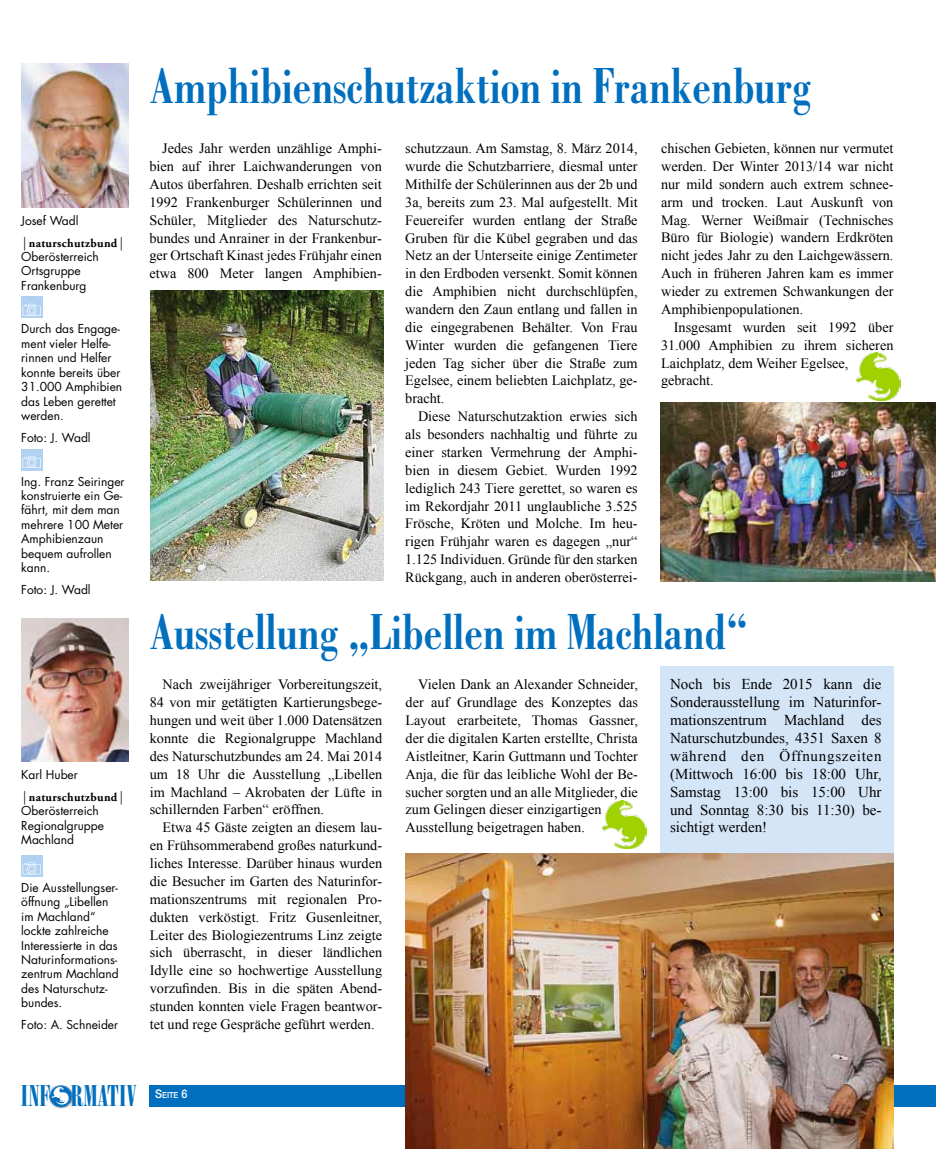
<style>
.page{position:relative;width:936px;height:1149px;background:#fff}
.page>*{position:absolute;margin:0;border:0;box-sizing:border-box;transform-origin:0 0}
.t1{font:700 condensed 54px "Bodoni";color:#006fbe;scale:.9 1}
.t2{font:28.95px "Bodoni Poster Compressed";color:#006fbe}
.t3{font:15px/17.9px "Times New Roman";color:#000;text-align:justify}
.t4{font:14.25px/17.9px "Times New Roman";color:#000;text-align:justify}
.t5{font:12px/14.4px "Futura";color:#000}
.t6{font:700 12px "Adobe Garamond Pro";letter-spacing:.025em;color:#000}
.t7{font:500 8.4px "Helvetica Neue LT Std";color:#fff;scale:.9 1}
.s1{font-size:12px}
</style>
<div class="page">
<div style="left:660px;top:665px;width:233px;height:198px;background:#d4e5f7"></div>
<div style="left:150px;top:1084px;width:785px;height:22px;background:#006fbe"></div>
<div style="left:50px;top:1085px;width:24px;height:23px;background:#000;opacity:.3"></div>
<img style="left:49px;top:1084px;width:24px;height:23px">
<svg style="left:52px;top:1086px;width:17px;height:18px"></svg>
<div style="left:21px;top:855px;width:22px;height:21px;background:linear-gradient(to right,#b0d2f0,#b0d2f0)"></div>
<svg style="left:23px;top:862px;width:18px;height:12px"></svg>
<div style="left:21px;top:297px;width:22px;height:21px;background:#b0d2f0"></div>
<svg style="left:23px;top:304px;width:18px;height:12px"></svg>
<img style="left:660px;top:402px;width:275px;height:179px">
<img style="left:856px;top:353px;width:43px;height:47px">
<img style="left:21px;top:64px;width:107px;height:143px">
<img style="left:151px;top:290px;width:233px;height:290px">
<img style="left:21px;top:618px;width:107px;height:143px">
<img style="left:405px;top:853px;width:488px;height:295px">
<img style="left:602px;top:800px;width:44px;height:48px">
<div style="left:21px;top:449px;width:22px;height:21px;background:#b0d2f0"></div>
<svg style="left:23px;top:456px;width:18px;height:12px"></svg>
<p class="t5" style="left:21px;top:213px;width:59px">Josef Wadl</p>
<p class="t6" style="left:21px;top:236px;width:105px">⏐naturschutzbund⏐</p>
<p class="t5" style="left:21px;top:249px;width:79px">Oberösterreich<br>Ortsgruppe<br>Frankenburg</p>
<p class="t5" style="left:21px;top:321px;width:102px">Durch das Engage&shy;ment vieler Helfe&shy;rinnen und Helfer konnte bereits über<br>31.000 Amphibien das Leben gerettet werden.</p>
<p class="t5" style="left:21px;top:430px;width:71px">Foto: J. Wadl</p>
<p class="t5" style="left:21px;top:473px;width:105px">Ing. Franz Seiringer konstruierte ein Ge&shy;fährt, mit dem man mehrere 100 Meter<br>Amphibienzaun bequem aufrollen kann.</p>
<p class="t5" style="left:21px;top:582px;width:71px">Foto: J. Wadl</p>
<p class="t5" style="left:21px;top:767px;width:58px">Karl Huber</p>
<p class="t6" style="left:21px;top:789px;width:105px">⏐naturschutzbund⏐</p>
<p class="t5" style="left:21px;top:803px;width:84px">Oberösterreich<br>Regionalgruppe<br>Machland</p>
<p class="t5" style="left:21px;top:879px;width:99px">Die Ausstellungser&shy;öffnung „Libellen im Machland“ lockte zahlreiche<br>Interessierte in das<br>Naturinformations&shy;zentrum Machland des Naturschutz&shy;bundes.</p>
<p class="t5" style="left:21px;top:1016px;width:98px">Foto: A. Schneider</p>
<h1 class="t1" style="left:150px;top:56px;width:736px">Amphibienschutzaktion in Frankenburg</h1>
<p class="t4" style="left:149px;top:139px;width:234px;text-indent:13px">Jedes Jahr werden unzählige Amphi&shy;bien auf ihrer Laichwanderungen von Autos überfahren. Deshalb errichten seit 1992 Frankenburger Schülerinnen und Schüler, Mitglieder des Naturschutz&shy;bundes und Anrainer in der Frankenbur&shy;ger Ortschaft Kinast jedes Frühjahr einen etwa 800 Meter langen Amphibien-</p>
<p class="t4" style="left:405px;top:139px;width:234px">schutzzaun. Am Samstag, 8. März 2014, wurde die Schutzbarriere, diesmal unter Mithilfe der Schülerinnen aus der 2b und 3a, bereits zum 23. Mal aufgestellt. Mit Feuereifer wurden entlang der Straße Gruben für die Kübel gegraben und das Netz an der Unterseite einige Zentimeter in den Erdboden versenkt. Somit können die Amphibien nicht durchschlüpfen, wandern den Zaun entlang und fallen in die eingegrabenen Behälter. Von Frau Winter wurden die gefangenen Tiere jeden Tag sicher über die Straße zum Egelsee, einem beliebten Laichplatz, ge&shy;bracht.</p>
<p class="t4" style="left:405px;top:407px;width:234px;text-indent:13px">Diese Naturschutzaktion erwies sich als besonders nachhaltig und führte zu einer starken Vermehrung der Amphi&shy;bien in diesem Gebiet. Wurden 1992 lediglich 243 Tiere gerettet, so waren es im Rekordjahr 2011 unglaubliche 3.525<br>Frösche, Kröten und Molche. Im heu&shy;rigen Frühjahr waren es dagegen „nur“ 1.125 Individuen. Gründe für den starken Rückgang, auch in anderen oberösterrei-</p>
<p class="t4" style="left:661px;top:139px;width:234px">chischen Gebieten, können nur vermutet werden. Der Winter 2013/14 war nicht nur mild sondern auch extrem schnee&shy;arm und trocken. Laut Auskunft von Mag. Werner Weißmair (Technisches Büro für Biologie) wandern Erdkröten nicht jedes Jahr zu den Laichgewässern.<br>Auch in früheren Jahren kam es immer wieder zu extremen Schwankungen der Amphibienpopulationen.</p>
<p class="t4" style="left:661px;top:318px;width:234px;text-align:left;text-indent:13px">Insgesamt wurden seit 1992 über<br>31.000 Amphibien zu ihrem sicheren<br>Laichplatz, dem Weiher Egelsee, gebracht.</p>
<h1 class="t1" style="left:150px;top:601px;width:666px">Ausstellung „Libellen im Machland“</h1>
<p class="t4" style="left:150px;top:675px;width:234px;text-indent:13px">Nach zweijähriger Vorbereitungszeit, 84 von mir getätigten Kartierungsbege&shy;hungen und weit über 1.000 Datensätzen konnte die Regionalgruppe Machland des Naturschutzbundes am 24. Mai 2014 um 18 Uhr die Ausstellung „Libellen im Machland – Akrobaten der Lüfte in schillernden Farben“ eröffnen.</p>
<p class="t4" style="left:150px;top:818px;width:234px;text-indent:13px">Etwa 45 Gäste zeigten an diesem lau&shy;en Frühsommerabend großes naturkund&shy;liches Interesse. Darüber hinaus wurden die Besucher im Garten des Naturinfor&shy;mationszentrums mit regionalen Pro&shy;dukten verköstigt. Fritz Gusenleitner, Leiter des Biologiezentrums Linz zeigte sich überrascht, in dieser ländlichen Idylle eine so hochwertige Ausstellung vorzufinden. Bis in die späten Abend&shy;stunden konnten viele Fragen beantwor&shy;tet und rege Gespräche geführt werden.</p>
<p class="t4" style="left:405px;top:675px;width:234px;text-align:left;text-indent:13px">Vielen Dank an Alexander Schneider, der auf Grundlage des Konzeptes das Layout erarbeitete, Thomas Gassner, der die digitalen Karten erstellte, Christa Aistleitner, Karin Guttmann und Tochter Anja, die für das leibliche Wohl der Be&shy;sucher sorgten und an alle Mitglieder, die zum Gelingen dieser einzigartigen Ausstellung beigetragen haben.</p>
<p class="t3" style="left:670px;top:675px;width:213px">Noch bis Ende 2015 kann die Sonderausstellung im Naturinfor&shy;mationszentrum Machland des Naturschutzbundes, 4351 Saxen 8 während den Öffnungszeiten (Mittwoch 16:00 bis 18:00 Uhr, Samstag 13:00 bis 15:00 Uhr und Sonntag 8:30 bis 11:30) be&shy;sichtigt werden!</p>
<h2 class="t2" style="left:20px;top:1078px;width:117px">INF RMATIV</h2>
<p class="t7" style="left:155px;top:1089px;width:37px"><span class="s1">S</span>eite <span class="s1">6</span></p>
</div>
